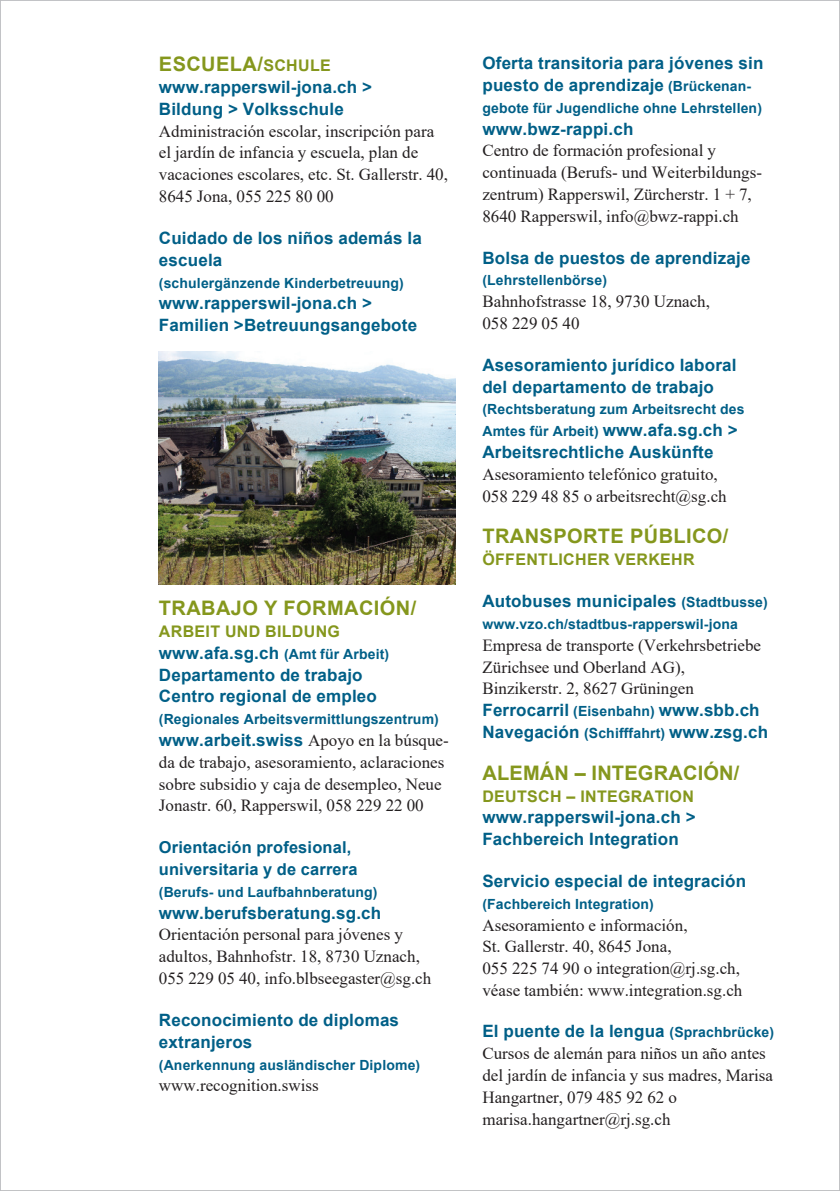
<style>
.page{position:relative;width:840px;height:1191px;background:#fff}
.page>*{position:absolute;margin:0;border:0;box-sizing:border-box;transform-origin:0 0}
.t1{font:700 20px "Arial";letter-spacing:.02em;color:#85971d}
.t2{font:17px/21.8px "Times New Roman";color:#231f20}
.t3{font:700 17px/21.8px "Arial";letter-spacing:.01em;color:#005f87}
.t4{font:700 16.4px/21.8px "Arial";letter-spacing:.01em;color:#005f87}
.t5{font:700 16px "Arial";letter-spacing:.02em;color:#85971d}
.t6{font:700 14px/21.8px "Arial";letter-spacing:.01em;color:#005f87}
.s1{font-size:16px}
.s2{font-size:17px}
.s3{font-family:"Times New Roman";font-weight:400;color:#231f20}
.s4{font-size:14px}
</style>
<div class="page">
<img style="left:159px;top:351px;width:296px;height:233px">
<p class="t1" style="left:159px;top:50px;width:173px">ESCUELA/<span class="s1">SCHULE</span></p>
<p class="t3" style="left:159px;top:76px;width:214px">www.rapperswil-jona.ch &gt;<br>Bildung &gt; Volksschule</p>
<p class="t2" style="left:159px;top:120px;width:290px">Administración escolar, inscripción para el jardín de infancia y escuela, plan de vacaciones escolares, etc. St. Gallerstr. 40, 8645 Jona, 055 225 80 00</p>
<p class="t3" style="left:159px;top:227px;width:264px">Cuidado de los niños además la escuela</p>
<p class="t6" style="left:159px;top:272px;width:246px">(schulergänzende Kinderbetreuung)</p>
<p class="t3" style="left:159px;top:293px;width:259px">www.rapperswil-jona.ch &gt;<br>Familien &gt;Betreuungsangebote</p>
<p class="t1" style="left:159px;top:594px;width:259px">TRABAJO Y FORMACIÓN/</p>
<p class="t5" style="left:159px;top:620px;width:182px">ARBEIT UND BILDUNG</p>
<p class="t6" style="left:159px;top:643px;width:232px"><span class="s2">www.afa.sg.ch</span> (Amt für Arbeit)</p>
<p class="t3" style="left:159px;top:664px;width:219px">Departamento de trabajo<br>Centro regional de empleo</p>
<p class="t6" style="left:159px;top:708px;width:281px">(Regionales Arbeitsvermittlungszentrum)</p>
<p class="t3" style="left:159px;top:729px;width:291px">www.arbeit.swiss <span class="s3">Apoyo en la búsque-</span></p>
<p class="t2" style="left:159px;top:750px;width:287px">da de trabajo, asesoramiento, aclaraciones sobre subsidio y caja de desempleo, Neue<br>Jonastr. 60, Rapperswil, 058 229 22 00</p>
<p class="t4" style="left:159px;top:836px;width:200px">Orientación profesional, universitaria y de carrera</p>
<p class="t6" style="left:159px;top:881px;width:220px">(Berufs- und Laufbahnberatung)</p>
<p class="t3" style="left:159px;top:902px;width:224px">www.berufsberatung.sg.ch</p>
<p class="t2" style="left:159px;top:923px;width:274px">Orientación personal para jóvenes y adultos, Bahnhofstr. 18, 8730 Uznach,<br>055 229 05 40, info.blbseegaster@sg.ch</p>
<p class="t3" style="left:159px;top:1009px;width:241px">Reconocimiento de diplomas extranjeros</p>
<p class="t6" style="left:159px;top:1054px;width:263px">(Anerkennung ausländischer Diplome)</p>
<p class="t2" style="left:159px;top:1074px;width:161px">www.recognition.swiss</p>
<p class="t3" style="left:482px;top:52px;width:282px">Oferta transitoria para jóvenes sin puesto de aprendizaje <span class="s4">(Brückenan-</span></p>
<p class="t6" style="left:482px;top:97px;width:281px">gebote für Jugendliche ohne Lehrstellen)</p>
<p class="t3" style="left:482px;top:118px;width:152px">www.bwz-rappi.ch</p>
<p class="t2" style="left:482px;top:139px;width:281px">Centro de formación profesional y continuada (Berufs- und Weiterbildungs&shy;zentrum) Rapperswil, Zürcherstr. 1 + 7, 8640 Rapperswil, info@bwz-rappi.ch</p>
<p class="t3" style="left:482px;top:247px;width:269px">Bolsa de puestos de aprendizaje</p>
<p class="t6" style="left:482px;top:270px;width:126px">(Lehrstellenbörse)</p>
<p class="t2" style="left:482px;top:290px;width:229px">Bahnhofstrasse 18, 9730 Uznach,<br>058 229 05 40</p>
<p class="t3" style="left:482px;top:354px;width:255px">Asesoramiento jurídico laboral del departamento de trabajo</p>
<p class="t6" style="left:482px;top:399px;width:263px">(Rechtsberatung zum Arbeitsrecht des<br>Amtes für Arbeit) <span class="s2">www.afa.sg.ch &gt;</span></p>
<p class="t3" style="left:482px;top:441px;width:232px">Arbeitsrechtliche Auskünfte</p>
<p class="t2" style="left:482px;top:463px;width:246px">Asesoramiento telefónico gratuito,<br>058 229 48 85 o arbeitsrecht@sg.ch</p>
<p class="t1" style="left:482px;top:522px;width:247px">TRANSPORTE PÚBLICO/</p>
<p class="t5" style="left:482px;top:548px;width:214px">ÖFFENTLICHER VERKEHR</p>
<p class="t3" style="left:482px;top:590px;width:287px">Autobuses municipales <span class="s4">(Stadtbusse)</span></p>
<p class="t6" style="left:482px;top:613px;width:257px">www.vzo.ch/stadtbus-rapperswil-jona</p>
<p class="t2" style="left:482px;top:633px;width:280px">Empresa de transporte (Verkehrsbetriebe<br>Zürichsee und Oberland AG),<br>Binzikerstr. 2, 8627 Grüningen</p>
<p class="t3" style="left:482px;top:699px;width:287px">Ferrocarril <span class="s4">(Eisenbahn)</span> www.sbb.ch<br>Navegación <span class="s4">(Schifffahrt)</span> www.zsg.ch</p>
<p class="t1" style="left:482px;top:758px;width:258px">ALEMÁN – INTEGRACIÓN/</p>
<p class="t5" style="left:482px;top:784px;width:213px">DEUTSCH – INTEGRATION</p>
<p class="t3" style="left:482px;top:806px;width:214px">www.rapperswil-jona.ch &gt;<br>Fachbereich Integration</p>
<p class="t3" style="left:482px;top:870px;width:265px">Servicio especial de integración</p>
<p class="t6" style="left:482px;top:893px;width:173px">(Fachbereich Integration)</p>
<p class="t2" style="left:482px;top:913px;width:261px">Asesoramiento e información,<br>St. Gallerstr. 40, 8645 Jona,<br>055 225 74 90 o integration@rj.sg.ch, véase también: www.integration.sg.ch</p>
<p class="t3" style="left:482px;top:1020px;width:293px">El puente de la lengua <span class="s4">(Sprachbrücke)</span></p>
<p class="t2" style="left:482px;top:1041px;width:292px">Cursos de alemán para niños un año antes del jardín de infancia y sus madres, Marisa Hangartner, 079 485 92 62 o marisa.hangartner@rj.sg.ch</p>
</div>
